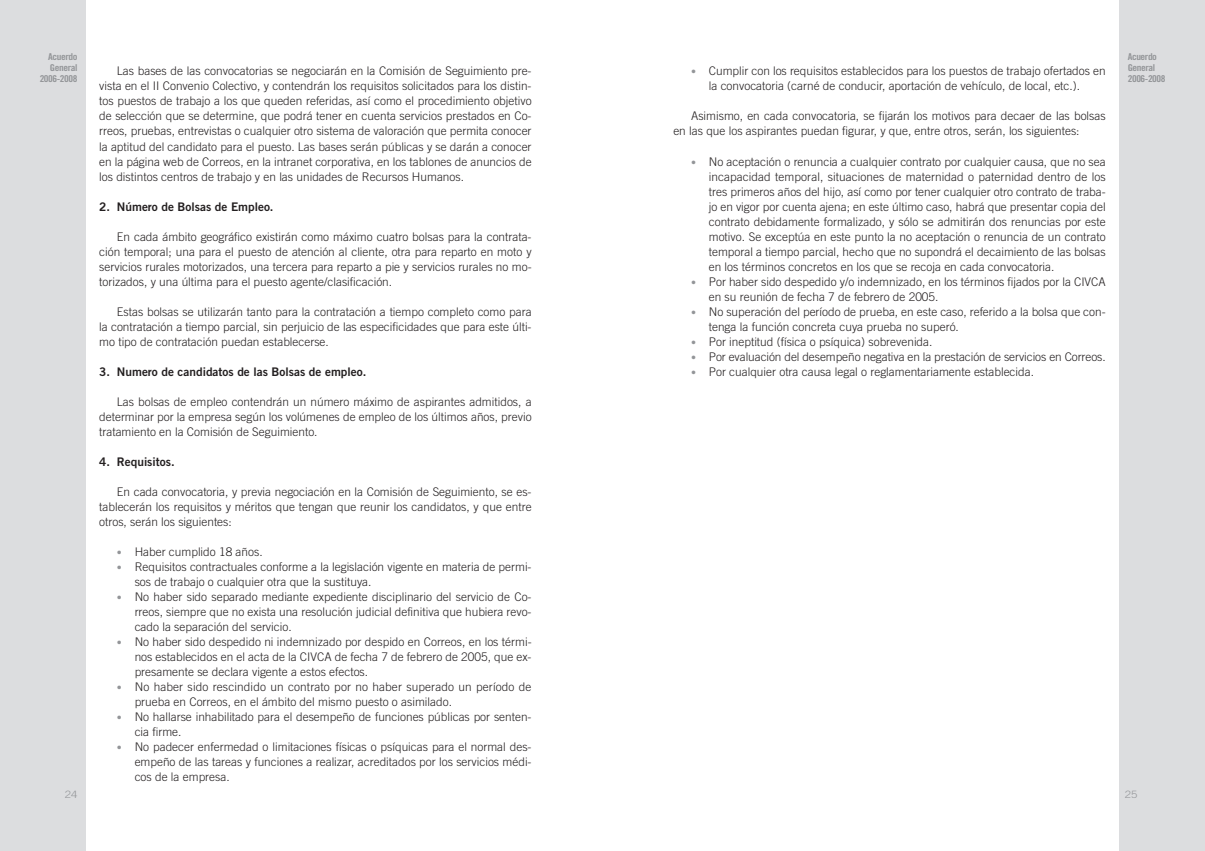
<style>
.page{position:relative;width:1205px;height:851px;background:#fff}
.page>*{position:absolute;margin:0;border:0;box-sizing:border-box;transform-origin:0 0}
.t1{font:300 11.88px/15px "Trade Gothic LT Std";color:#231f20;text-align:justify}
.t2{font:11.88px "Trade Gothic LT Std Bd 2";color:#231f20}
.t3{font:300 10.12px "Trade Gothic LT Std";color:#939598;scale:1.12 1}
.t4{font:9.38px/11px "Trade Gothic LT Std Bd Cn 20";letter-spacing:-.04em;color:#939598;scale:1.12 1}
.s1{font-size:10px;color:#939598}
</style>
<div class="page">
<div style="left:1119px;top:0;width:86px;height:850px;background:#dcdddf"></div>
<div style="left:0;top:0;width:86px;height:850px;background:#dcdddf"></div>
<p class="t4" style="left:40px;top:52px;width:35px;text-align:right">Acuerdo<br>General<br>2006-2008</p>
<p class="t3" style="left:65px;top:790px;width:13px">24</p>
<p class="t1" style="left:99px;top:65px;width:434px;text-indent:18px">Las bases de las convocatorias se negociarán en la Comisión de Seguimiento pre&shy;vista en el II Convenio Colectivo, y contendrán los requisitos solicitados para los distin&shy;tos puestos de trabajo a los que queden referidas, así como el procedimiento objetivo de selección que se determine, que podrá tener en cuenta servicios prestados en Co&shy;rreos, pruebas, entrevistas o cualquier otro sistema de valoración que permita conocer la aptitud del candidato para el puesto. Las bases serán públicas y se darán a conocer en la página web de Correos, en la intranet corporativa, en los tablones de anuncios de los distintos centros de trabajo y en las unidades de Recursos Humanos.</p>
<p class="t2" style="left:99px;top:202px;width:176px">2. Número de Bolsas de Empleo.</p>
<p class="t1" style="left:99px;top:230px;width:434px;text-indent:18px">En cada ámbito geográfico existirán como máximo cuatro bolsas para la contrata&shy;ción temporal; una para el puesto de atención al cliente, otra para reparto en moto y servicios rurales motorizados, una tercera para reparto a pie y servicios rurales no mo&shy;torizados, y una última para el puesto agente/clasificación.</p>
<p class="t1" style="left:99px;top:305px;width:434px;text-indent:18px">Estas bolsas se utilizarán tanto para la contratación a tiempo completo como para la contratación a tiempo parcial, sin perjuicio de las especificidades que para este últi&shy;mo tipo de contratación puedan establecerse.</p>
<p class="t2" style="left:99px;top:367px;width:269px">3. Numero de candidatos de las Bolsas de empleo.</p>
<p class="t1" style="left:99px;top:395px;width:434px;text-indent:18px">Las bolsas de empleo contendrán un número máximo de aspirantes admitidos, a determinar por la empresa según los volúmenes de empleo de los últimos años, previo tratamiento en la Comisión de Seguimiento.</p>
<p class="t2" style="left:99px;top:457px;width:77px">4. Requisitos.</p>
<p class="t1" style="left:99px;top:485px;width:434px;text-indent:18px">En cada convocatoria, y previa negociación en la Comisión de Seguimiento, se es&shy;tablecerán los requisitos y méritos que tengan que reunir los candidatos, y que entre otros, serán los siguientes:</p>
<p class="t1" style="left:117px;top:545px;width:147px"><span class="s1">•</span> Haber cumplido 18 años.</p>
<p class="t1" style="left:135px;top:560px;width:398px;text-indent:-18px"><span class="s1">•</span> Requisitos contractuales conforme a la legislación vigente en materia de permi&shy;sos de trabajo o cualquier otra que la sustituya.</p>
<p class="t1" style="left:135px;top:590px;width:398px;text-indent:-18px"><span class="s1">•</span> No haber sido separado mediante expediente disciplinario del servicio de Co&shy;rreos, siempre que no exista una resolución judicial definitiva que hubiera revo&shy;cado la separación del servicio.</p>
<p class="t1" style="left:135px;top:635px;width:398px;text-indent:-18px"><span class="s1">•</span> No haber sido despedido ni indemnizado por despido en Correos, en los térmi&shy;nos establecidos en el acta de la CIVCA de fecha 7 de febrero de 2005, que ex&shy;presamente se declara vigente a estos efectos.</p>
<p class="t1" style="left:135px;top:680px;width:398px;text-indent:-18px"><span class="s1">•</span> No haber sido rescindido un contrato por no haber superado un período de prueba en Correos, en el ámbito del mismo puesto o asimilado.</p>
<p class="t1" style="left:135px;top:710px;width:398px;text-indent:-18px"><span class="s1">•</span> No hallarse inhabilitado para el desempeño de funciones públicas por senten&shy;cia firme.</p>
<p class="t1" style="left:135px;top:740px;width:398px;text-indent:-18px"><span class="s1">•</span> No padecer enfermedad o limitaciones físicas o psíquicas para el normal des&shy;empeño de las tareas y funciones a realizar, acreditados por los servicios médi&shy;cos de la empresa.</p>
<p class="t1" style="left:709px;top:65px;width:398px;text-indent:-18px"><span class="s1">•</span> Cumplir con los requisitos establecidos para los puestos de trabajo ofertados en la convocatoria (carné de conducir, aportación de vehículo, de local, etc.).</p>
<p class="t1" style="left:673px;top:110px;width:434px;text-indent:18px">Asimismo, en cada convocatoria, se fijarán los motivos para decaer de las bolsas en las que los aspirantes puedan figurar, y que, entre otros, serán, los siguientes:</p>
<p class="t1" style="left:709px;top:155px;width:398px;text-indent:-18px"><span class="s1">•</span> No aceptación o renuncia a cualquier contrato por cualquier causa, que no sea incapacidad temporal, situaciones de maternidad o paternidad dentro de los tres primeros años del hijo, así como por tener cualquier otro contrato de traba&shy;jo en vigor por cuenta ajena; en este último caso, habrá que presentar copia del contrato debidamente formalizado, y sólo se admitirán dos renuncias por este motivo. Se exceptúa en este punto la no aceptación o renuncia de un contrato temporal a tiempo parcial, hecho que no supondrá el decaimiento de las bolsas en los términos concretos en los que se recoja en cada convocatoria.</p>
<p class="t1" style="left:709px;top:275px;width:398px;text-indent:-18px"><span class="s1">•</span> Por haber sido despedido y/o indemnizado, en los términos fijados por la CIVCA en su reunión de fecha 7 de febrero de 2005.</p>
<p class="t1" style="left:709px;top:305px;width:398px;text-indent:-18px"><span class="s1">•</span> No superación del período de prueba, en este caso, referido a la bolsa que con&shy;tenga la función concreta cuya prueba no superó.</p>
<p class="t1" style="left:691px;top:335px;width:243px"><span class="s1">•</span> Por ineptitud (física o psíquica) sobrevenida.</p>
<p class="t1" style="left:691px;top:350px;width:416px"><span class="s1">•</span> Por evaluación del desempeño negativa en la prestación de servicios en Correos.</p>
<p class="t1" style="left:691px;top:365px;width:344px"><span class="s1">•</span> Por cualquier otra causa legal o reglamentariamente establecida.</p>
<p class="t4" style="left:1128px;top:52px;width:35px">Acuerdo<br>General<br>2006-2008</p>
<p class="t3" style="left:1125px;top:790px;width:13px">25</p>
</div>
